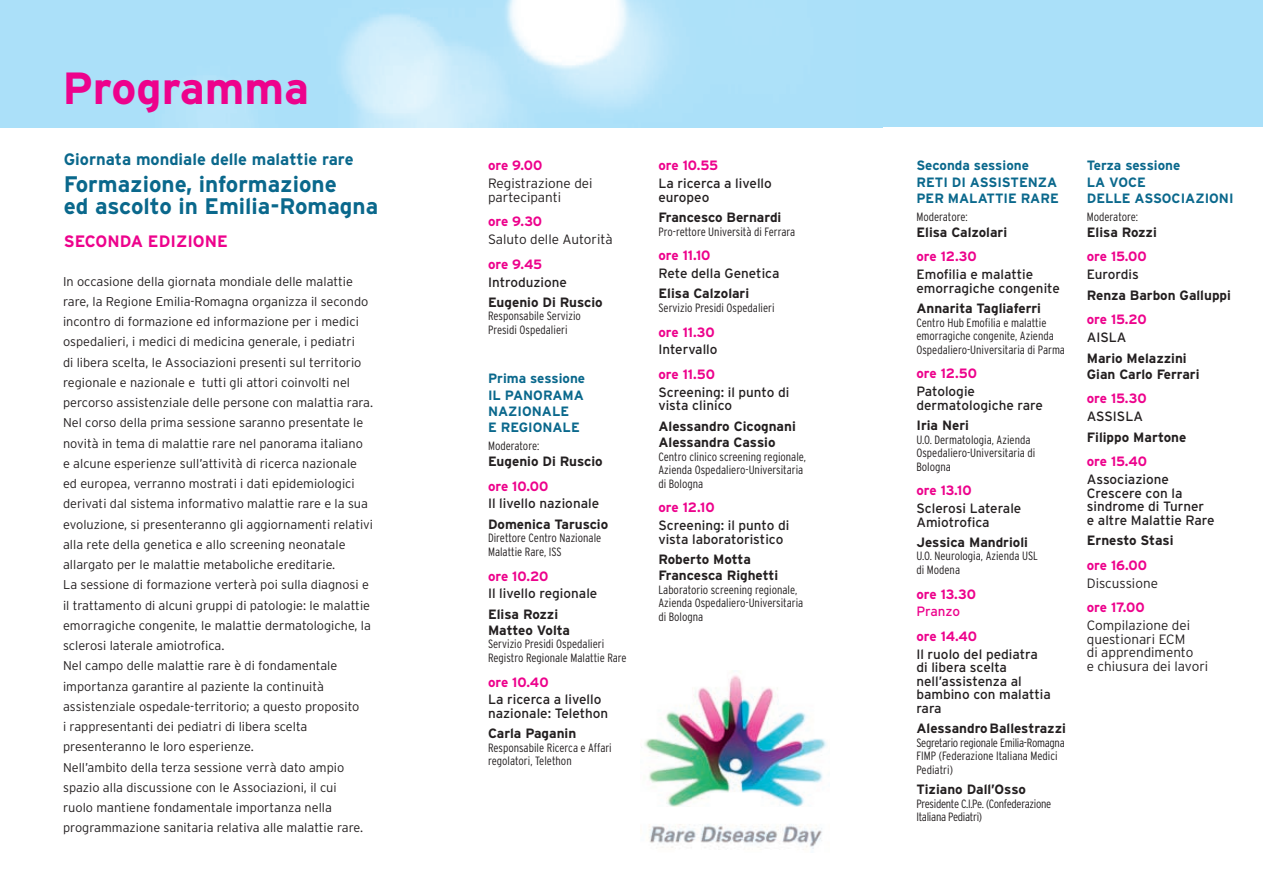
<style>
.page{position:relative;width:1263px;height:893px;background:#fff}
.page>*{position:absolute;margin:0;border:0;box-sizing:border-box;transform-origin:0 0}
.t1{font:700 45px "Interstate";color:#ed028c}
.t2{font:700 22.5px/22.5px "Interstate";color:#0a688c}
.t3{font:700 16.5px "Interstate";color:#0a688c}
.t4{font:700 16.5px "Interstate";color:#ed028c}
.t5{font:13.5px/13.5px "Interstate";color:#231f20}
.t6{font:700 13.5px/16.2px "Interstate";color:#231f20}
.t7{font:700 13.5px "Interstate";color:#ed028c}
.t8{font:700 13.5px/16.2px "Interstate";color:#0a688c}
.t9{font:300 13.5px/13.5px "Interstate";color:#231f20}
.t10{font:13.5px "Interstate";color:#ed028c}
.t11{font:300 12.75px/20.2px "Interstate";color:#231f20}
.t12{font:300 condensed 12px/13.5px "Interstate";color:#231f20}
.t13{font:300 condensed 12px/13.5px "Interstate";letter-spacing:-.025em;color:#231f20}
</style>
<div class="page">
<img style="left:644px;top:675px;width:183px;height:174px">
<div style="left:856px;top:0;width:407px;height:127px;background:#aae0f9"></div>
<h1 class="t1" style="left:62px;top:63px;width:248px">Programma</h1>
<p class="t3" style="left:64px;top:150px;width:291px">Giornata mondiale delle malattie rare</p>
<h2 class="t2" style="left:64px;top:173px;width:316px">Formazione, informazione<br>ed ascolto in Emilia-Romagna</h2>
<p class="t4" style="left:64px;top:232px;width:166px">SECONDA EDIZIONE</p>
<p class="t11" style="left:63px;top:271px;width:312px">In occasione della giornata mondiale delle malattie rare, la Regione Emilia-Romagna organizza il secondo incontro di formazione ed informazione per i medici ospedalieri, i medici di medicina generale, i pediatri<br>di libera scelta, le Associazioni presenti sul territorio regionale e nazionale e tutti gli attori coinvolti nel percorso assistenziale delle persone con malattia rara.<br>Nel corso della prima sessione saranno presentate le novità in tema di malattie rare nel panorama italiano<br>e alcune esperienze sull’attività di ricerca nazionale ed europea, verranno mostrati i dati epidemiologici derivati dal sistema informativo malattie rare e la sua evoluzione, si presenteranno gli aggiornamenti relativi alla rete della genetica e allo screening neonatale allargato per le malattie metaboliche ereditarie.<br>La sessione di formazione verterà poi sulla diagnosi e il trattamento di alcuni gruppi di patologie: le malattie emorragiche congenite, le malattie dermatologiche, la sclerosi laterale amiotrofica.<br>Nel campo delle malattie rare è di fondamentale importanza garantire al paziente la continuità assistenziale ospedale-territorio; a questo proposito<br>i rappresentanti dei pediatri di libera scelta presenteranno le loro esperienze.<br>Nell’ambito della terza sessione verrà dato ampio spazio alla discussione con le Associazioni, il cui<br>ruolo mantiene fondamentale importanza nella programmazione sanitaria relativa alle malattie rare.</p>
<p class="t7" style="left:488px;top:158px;width:56px">ore 9.00</p>
<p class="t9" style="left:488px;top:176px;width:106px">Registrazione dei partecipanti</p>
<p class="t7" style="left:488px;top:214px;width:56px">ore 9.30</p>
<p class="t9" style="left:488px;top:232px;width:126px">Saluto delle Autorità</p>
<p class="t7" style="left:488px;top:256px;width:56px">ore 9.45</p>
<p class="t5" style="left:488px;top:275px;width:81px">Introduzione</p>
<p class="t6" style="left:488px;top:294px;width:116px">Eugenio Di Ruscio</p>
<p class="t12" style="left:488px;top:309px;width:94px">Responsabile Servizio<br>Presidi Ospedalieri</p>
<p class="t8" style="left:488px;top:370px;width:99px">Prima sessione<br>IL PANORAMA<br>NAZIONALE<br>E REGIONALE</p>
<p class="t12" style="left:488px;top:439px;width:53px">Moderatore:</p>
<p class="t6" style="left:488px;top:453px;width:116px">Eugenio Di Ruscio</p>
<p class="t7" style="left:488px;top:478px;width:62px">ore 10.00</p>
<p class="t5" style="left:488px;top:497px;width:113px">Il livello nazionale</p>
<p class="t6" style="left:488px;top:516px;width:122px">Domenica Taruscio</p>
<p class="t12" style="left:488px;top:531px;width:115px">Direttore Centro Nazionale<br>Malattie Rare, ISS</p>
<p class="t7" style="left:488px;top:568px;width:62px">ore 10.20</p>
<p class="t5" style="left:488px;top:587px;width:111px">Il livello regionale</p>
<p class="t6" style="left:488px;top:606px;width:84px">Elisa Rozzi<br>Matteo Volta</p>
<p class="t12" style="left:488px;top:637px;width:140px">Servizio Presidi Ospedalieri<br>Registro Regionale Malattie Rare</p>
<p class="t7" style="left:488px;top:674px;width:62px">ore 10.40</p>
<p class="t5" style="left:488px;top:693px;width:122px">La ricerca a livello nazionale: Telethon</p>
<p class="t6" style="left:488px;top:725px;width:90px">Carla Paganin</p>
<p class="t12" style="left:488px;top:741px;width:125px">Responsabile Ricerca e Affari regolatori, Telethon</p>
<p class="t7" style="left:658px;top:158px;width:61px">ore 10.55</p>
<p class="t5" style="left:658px;top:176px;width:115px">La ricerca a livello europeo</p>
<p class="t6" style="left:658px;top:209px;width:124px">Francesco Bernardi</p>
<p class="t12" style="left:658px;top:224px;width:138px">Pro-rettore Università di Ferrara</p>
<p class="t7" style="left:658px;top:248px;width:54px">ore 11.10</p>
<p class="t5" style="left:658px;top:266px;width:123px">Rete della Genetica</p>
<p class="t6" style="left:658px;top:286px;width:92px">Elisa Calzolari</p>
<p class="t12" style="left:658px;top:301px;width:118px">Servizio Presidi Ospedalieri</p>
<p class="t7" style="left:658px;top:324px;width:58px">ore 11.30</p>
<p class="t5" style="left:658px;top:343px;width:61px">Intervallo</p>
<p class="t7" style="left:658px;top:367px;width:58px">ore 11.50</p>
<p class="t5" style="left:658px;top:385px;width:132px">Screening: il punto di vista clinico</p>
<p class="t6" style="left:658px;top:418px;width:139px">Alessandro Cicognani<br>Alessandra Cassio</p>
<p class="t12" style="left:658px;top:449px;width:149px">Centro clinico screening regionale,<br>Azienda Ospedaliero-Universitaria di Bologna</p>
<p class="t7" style="left:658px;top:500px;width:58px">ore 12.10</p>
<p class="t5" style="left:658px;top:518px;width:132px">Screening: il punto di vista laboratoristico</p>
<p class="t6" style="left:658px;top:551px;width:121px">Roberto Motta<br>Francesca Righetti</p>
<p class="t12" style="left:658px;top:583px;width:146px">Laboratorio screening regionale,<br>Azienda Ospedaliero-Universitaria di Bologna</p>
<p class="t8" style="left:916px;top:157px;width:144px">Seconda sessione<br>RETI DI ASSISTENZA<br>PER MALATTIE RARE</p>
<p class="t12" style="left:916px;top:209px;width:53px">Moderatore:</p>
<p class="t6" style="left:916px;top:224px;width:92px">Elisa Calzolari</p>
<p class="t7" style="left:916px;top:249px;width:62px">ore 12.30</p>
<p class="t5" style="left:916px;top:268px;width:145px">Emofilia e malattie emorragiche congenite</p>
<p class="t6" style="left:916px;top:300px;width:126px">Annarita Tagliaferri</p>
<p class="t12" style="left:916px;top:316px;width:150px">Centro Hub Emofilia e malattie emorragiche congenite, Azienda<br>Ospedaliero-Universitaria di Parma</p>
<p class="t7" style="left:916px;top:366px;width:62px">ore 12.50</p>
<p class="t5" style="left:916px;top:384px;width:128px">Patologie dermatologiche rare</p>
<p class="t6" style="left:916px;top:417px;width:54px">Iria Neri</p>
<p class="t12" style="left:916px;top:432px;width:120px">U.O. Dermatologia, Azienda<br>Ospedaliero-Universitaria di<br>Bologna</p>
<p class="t7" style="left:916px;top:483px;width:57px">ore 13.10</p>
<p class="t5" style="left:916px;top:501px;width:107px">Sclerosi Laterale<br>Amiotrofica</p>
<p class="t6" style="left:916px;top:534px;width:113px">Jessica Mandrioli</p>
<p class="t12" style="left:916px;top:549px;width:123px">U.O. Neurologia, Azienda USL di Modena</p>
<p class="t7" style="left:916px;top:586px;width:61px">ore 13.30</p>
<p class="t10" style="left:916px;top:604px;width:45px">Pranzo</p>
<p class="t7" style="left:916px;top:629px;width:62px">ore 14.40</p>
<p class="t5" style="left:916px;top:647px;width:136px">Il ruolo del pediatra di libera scelta nell’assistenza al bambino con malattia rara</p>
<p class="t6" style="left:916px;top:720px;width:151px">Alessandro Ballestrazzi</p>
<p class="t12" style="left:916px;top:736px;width:150px">Segretario regionale Emilia-Romagna<br>FIMP (Federazione Italiana Medici<br>Pediatri)</p>
<p class="t6" style="left:916px;top:781px;width:111px">Tiziano Dall’Osso</p>
<p class="t13" style="left:916px;top:797px;width:136px">Presidente C.I.Pe. (Confederazione<br>Italiana Pediatri)</p>
<p class="t8" style="left:1087px;top:157px;width:148px">Terza sessione<br>LA VOCE<br>DELLE ASSOCIAZIONI</p>
<p class="t12" style="left:1087px;top:209px;width:53px">Moderatore:</p>
<p class="t6" style="left:1087px;top:224px;width:72px">Elisa Rozzi</p>
<p class="t7" style="left:1087px;top:249px;width:62px">ore 15.00</p>
<p class="t5" style="left:1087px;top:268px;width:54px">Eurordis</p>
<p class="t6" style="left:1087px;top:287px;width:146px">Renza Barbon Galluppi</p>
<p class="t7" style="left:1087px;top:312px;width:62px">ore 15.20</p>
<p class="t5" style="left:1087px;top:330px;width:41px">AISLA</p>
<p class="t6" style="left:1087px;top:350px;width:114px">Mario Melazzini<br>Gian Carlo Ferrari</p>
<p class="t7" style="left:1087px;top:391px;width:61px">ore 15.30</p>
<p class="t5" style="left:1087px;top:410px;width:58px">ASSISLA</p>
<p class="t6" style="left:1087px;top:429px;width:101px">Filippo Martone</p>
<p class="t7" style="left:1087px;top:454px;width:62px">ore 15.40</p>
<p class="t5" style="left:1087px;top:472px;width:129px">Associazione<br>Crescere con la sindrome di Turner e altre Malattie Rare</p>
<p class="t6" style="left:1087px;top:532px;width:88px">Ernesto Stasi</p>
<p class="t7" style="left:1087px;top:557px;width:62px">ore 16.00</p>
<p class="t9" style="left:1087px;top:576px;width:73px">Discussione</p>
<p class="t7" style="left:1087px;top:600px;width:60px">ore 17.00</p>
<p class="t9" style="left:1087px;top:618px;width:123px">Compilazione dei questionari ECM<br>di apprendimento<br>e chiusura dei lavori</p>
</div>
